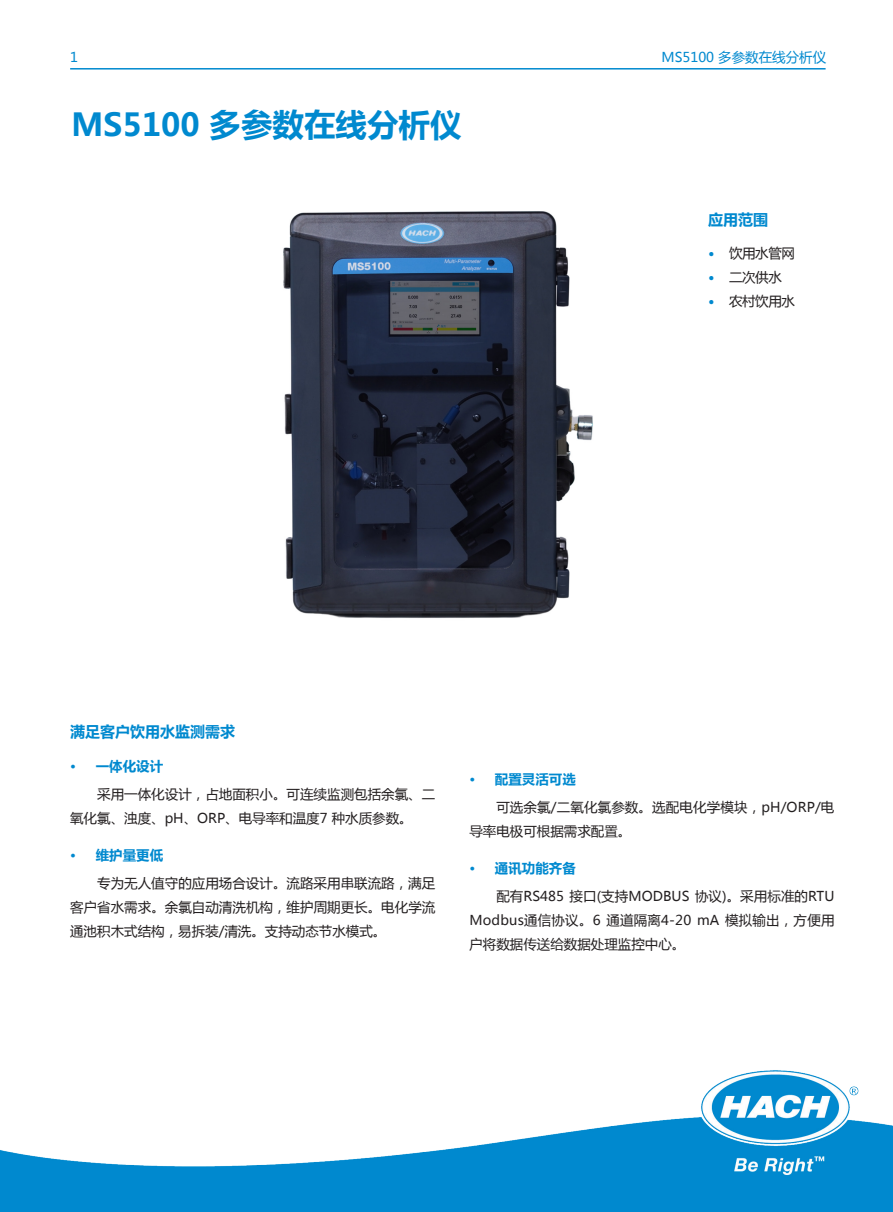
<style>
.page{position:relative;width:893px;height:1212px;background:#fff}
.page>*{position:absolute;margin:0;border:0;box-sizing:border-box;transform-origin:0 0}
.t1{font:700 31.5px "Microsoft Ya Hei";color:#0089cf}
.t2{font:700 15px "Microsoft Ya Hei";color:#0089cf}
.t3{font:13.5px/24px "Microsoft Ya Hei";color:#231f20}
.t4{font:700 13.5px "Microsoft Ya Hei";color:#0089cf}
.t5{font:13.5px "Microsoft Ya Hei";color:#0089cf}
.s1{font-size:15px;color:#0089cf}
</style>
<div class="page">
<img style="left:283px;top:211px;width:310px;height:407px">
<img style="left:0;top:1070px;width:893px;height:142px">
<hr style="left:70px;top:68px;width:756px;height:2px;background:#0089cf">
<p class="t5" style="left:70px;top:48px;width:9px">1</p>
<p class="t5" style="left:661px;top:48px;width:166px">MS5100 多参数在线分析仪</p>
<h1 class="t1" style="left:71px;top:102px;width:392px">MS5100 多参数在线分析仪</h1>
<p class="t2" style="left:708px;top:209px;width:61px">应用范围</p>
<p class="t3" style="left:708px;top:241px;width:88px"><span class="s1">•</span> 饮用水管网</p>
<p class="t3" style="left:708px;top:265px;width:75px"><span class="s1">•</span> 二次供水</p>
<p class="t3" style="left:708px;top:289px;width:88px"><span class="s1">•</span> 农村饮用水</p>
<p class="t2" style="left:70px;top:721px;width:166px">满足客户饮用水监测需求</p>
<p class="t4" style="left:70px;top:756px;width:95px">• 一体化设计</p>
<p class="t3" style="left:70px;top:782px;width:367px;text-indent:27px">采用一体化设计，占地面积小。可连续监测包括余氯、二氧化氯、浊度、pH、ORP、电导率和温度7 种水质参数。</p>
<p class="t4" style="left:70px;top:846px;width:95px">• 维护量更低</p>
<p class="t3" style="left:70px;top:871px;width:367px;text-align:justify;text-indent:27px">专为无人值守的应用场合设计。流路采用串联流路，满足客户省水需求。余氯自动清洗机构，维护周期更长。电化学流通池积木式结构，易拆装/清洗。支持动态节水模式。</p>
<p class="t4" style="left:469px;top:769px;width:108px">• 配置灵活可选</p>
<p class="t3" style="left:469px;top:794px;width:367px;text-indent:27px">可选余氯/二氧化氯参数。选配电化学模块，pH/ORP/电导率电极可根据需求配置。</p>
<p class="t4" style="left:469px;top:858px;width:108px">• 通讯功能齐备</p>
<p class="t3" style="left:469px;top:883px;width:367px;text-align:justify;text-indent:27px">配有RS485 接口(支持MODBUS 协议)。采用标准的RTU Modbus通信协议。6 通道隔离4-20 mA 模拟输出，方便用户将数据传送给数据处理监控中心。</p>
</div>
